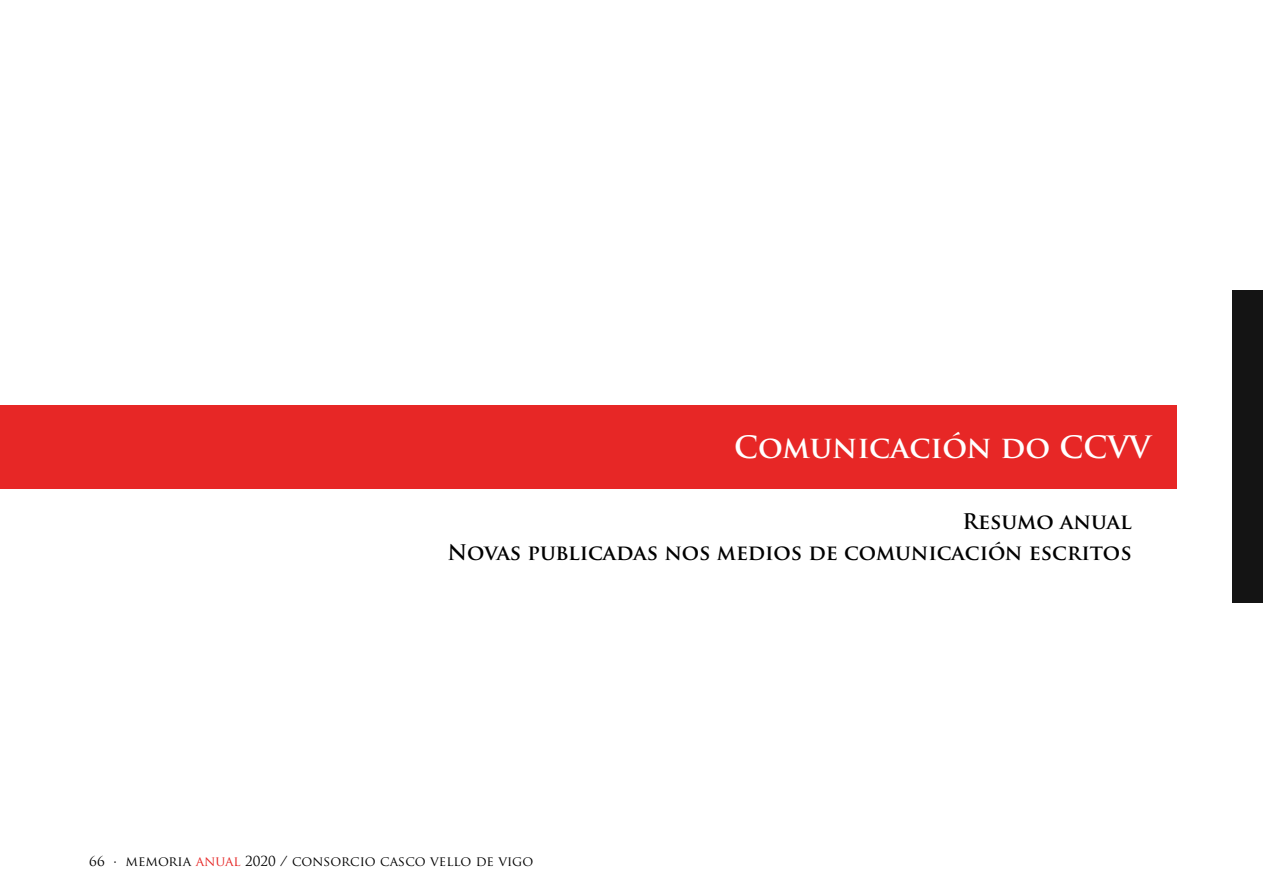
<style>
.page{position:relative;width:1263px;height:893px;background:#fff}
.page>*{position:absolute;margin:0;border:0;box-sizing:border-box;transform-origin:0 0}
.t1{font:700 30px "Trajan Pro";color:#fff}
.t2{font:700 21px/31.5px "Trajan Pro";color:#000;text-align:right}
.t3{font:13.5px "Trajan Pro";color:#000}
.s1{color:#e72726}
</style>
<div class="page">
<div style="left:0;top:405px;width:1176px;height:83px;background:#e72726"></div>
<div style="left:1232px;top:290px;width:31px;height:313px;background:#141414"></div>
<h1 class="t1" style="left:734px;top:428px;width:418px">Comunicación do CCVV</h1>
<p class="t2" style="left:447px;top:506px;width:686px">Resumo anual<br>Novas publicadas nos medios de comunicación escritos</p>
<p class="t3" style="left:89px;top:852px;width:446px">66 · MEMORIA <span class="s1">ANUAL</span> 2020 / CONSORCIO CASCO VELLO DE VIGO</p>
</div>
